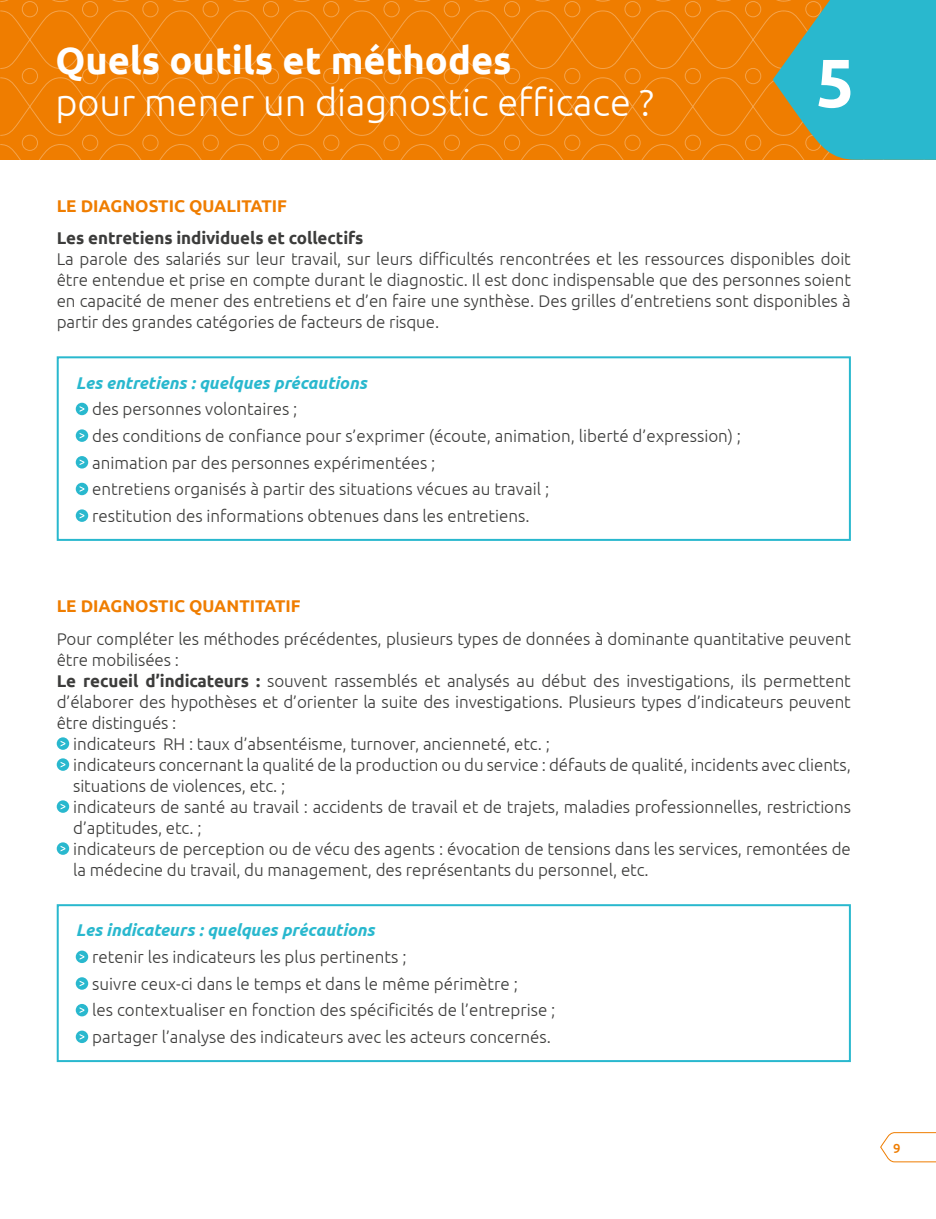
<style>
.page{position:relative;width:936px;height:1219px;background:#fff}
.page>*{position:absolute;margin:0;border:0;box-sizing:border-box;transform-origin:0 0}
.t1{font:700 68px "Ubuntu";color:#fff}
.t2{font:300 38px "Ubuntu";color:#fff}
.t3{font:700 38px "Ubuntu";color:#fff}
.t4{font:300 17px/26.6px "Ubuntu";letter-spacing:-.005em;color:#3c3c3b}
.t5{font:italic 700 17px "Ubuntu";color:#29b8ce}
.t6{font:700 17px "Ubuntu";color:#ef7d00}
.t7{font:700 17px "Ubuntu";letter-spacing:-.005em;color:#3c3c3b}
.t8{font:500 13px "Ubuntu";color:#ef7d00}
.s1{font-weight:700}
</style>
<div class="page">
<svg style="left:880px;top:1132px;width:55px;height:31px"></svg>
<svg style="left:57px;top:737px;width:12px;height:13px"></svg>
<svg style="left:61px;top:741px;width:4px;height:5px"></svg>
<svg style="left:57px;top:758px;width:12px;height:13px"></svg>
<svg style="left:61px;top:762px;width:4px;height:5px"></svg>
<svg style="left:57px;top:800px;width:12px;height:13px"></svg>
<svg style="left:61px;top:804px;width:4px;height:5px"></svg>
<svg style="left:57px;top:842px;width:12px;height:13px"></svg>
<svg style="left:61px;top:846px;width:4px;height:5px"></svg>
<svg style="left:0;top:0;width:935px;height:160px;background:#d28721"></svg>
<div style="left:76px;top:403px;width:12px;height:12px;background:#29b8ce;border-radius:50%"></div>
<svg style="left:80px;top:406px;width:4px;height:6px"></svg>
<svg style="left:76px;top:429px;width:12px;height:13px"></svg>
<svg style="left:80px;top:433px;width:4px;height:5px"></svg>
<svg style="left:76px;top:456px;width:12px;height:13px"></svg>
<svg style="left:80px;top:459px;width:4px;height:6px"></svg>
<div style="left:76px;top:483px;width:12px;height:12px;background:#29b8ce;border-radius:50%"></div>
<svg style="left:80px;top:486px;width:4px;height:6px"></svg>
<svg style="left:76px;top:509px;width:12px;height:13px"></svg>
<svg style="left:80px;top:513px;width:4px;height:5px"></svg>
<div style="left:57px;top:356px;width:793px;height:185px;border:2px solid #29b8ce"></div>
<div style="left:76px;top:951px;width:12px;height:12px;background:#29b8ce;border-radius:50%"></div>
<svg style="left:80px;top:954px;width:4px;height:6px"></svg>
<svg style="left:76px;top:977px;width:12px;height:13px"></svg>
<svg style="left:80px;top:981px;width:4px;height:5px"></svg>
<div style="left:76px;top:1004px;width:12px;height:12px;background:#29b8ce;border-radius:50%"></div>
<svg style="left:80px;top:1007px;width:4px;height:6px"></svg>
<div style="left:76px;top:1031px;width:12px;height:12px;background:#29b8ce;border-radius:50%"></div>
<svg style="left:80px;top:1034px;width:4px;height:6px"></svg>
<div style="left:57px;top:904px;width:793px;height:158px;border:2px solid #29b8ce"></div>
<h2 class="t3" style="left:55px;top:37px;width:458px">Quels outils et méthodes</h2>
<h2 class="t2" style="left:55px;top:79px;width:600px">pour mener un diagnostic efficace ?</h2>
<h1 class="t1" style="left:815px;top:42px;width:40px">5</h1>
<p class="t6" style="left:57px;top:195px;width:232px">LE DIAGNOSTIC QUALITATIF</p>
<p class="t7" style="left:57px;top:228px;width:308px">Les entretiens individuels et collectifs</p>
<p class="t4" style="left:57px;top:248px;width:795px;line-height:21px;text-align:justify">La parole des salariés sur leur travail, sur leurs difficultés rencontrées et les ressources disponibles doit être entendue et prise en compte durant le diagnostic. Il est donc indispensable que des personnes soient en capacité de mener des entretiens et d’en faire une synthèse. Des grilles d’entretiens sont disponibles à partir des grandes catégories de facteurs de risque.</p>
<p class="t5" style="left:76px;top:372px;width:292px">Les entretiens : quelques précautions</p>
<p class="t4" style="left:92px;top:395px;width:650px">des personnes volontaires ;<br>des conditions de confiance pour s’exprimer (écoute, animation, liberté d’expression) ; animation par des personnes expérimentées ;<br>entretiens organisés à partir des situations vécues au travail ;<br>restitution des informations obtenues dans les entretiens.</p>
<p class="t6" style="left:57px;top:596px;width:245px">LE DIAGNOSTIC QUANTITATIF</p>
<p class="t4" style="left:57px;top:625px;width:795px">Pour compléter les méthodes précédentes, plusieurs types de données à dominante quantitative peuvent</p>
<p class="t4" style="left:57px;top:646px;width:124px">être mobilisées :</p>
<p class="t4" style="left:57px;top:667px;width:795px"><span class="s1">Le recueil d’indicateurs :</span> souvent rassemblés et analysés au début des investigations, ils permettent</p>
<p class="t4" style="left:57px;top:688px;width:795px">d’élaborer des hypothèses et d’orienter la suite des investigations. Plusieurs types d’indicateurs peuvent</p>
<p class="t4" style="left:57px;top:709px;width:121px">être distingués :</p>
<p class="t4" style="left:73px;top:730px;width:478px">indicateurs RH : taux d’absentéisme, turnover, ancienneté, etc. ;</p>
<p class="t4" style="left:73px;top:751px;width:779px">indicateurs concernant la qualité de la production ou du service : défauts de qualité, incidents avec clients,</p>
<p class="t4" style="left:73px;top:772px;width:214px">situations de violences, etc. ;</p>
<p class="t4" style="left:73px;top:793px;width:779px">indicateurs de santé au travail : accidents de travail et de trajets, maladies professionnelles, restrictions</p>
<p class="t4" style="left:73px;top:814px;width:130px">d’aptitudes, etc. ;</p>
<p class="t4" style="left:73px;top:835px;width:779px">indicateurs de perception ou de vécu des agents : évocation de tensions dans les services, remontées de</p>
<p class="t4" style="left:73px;top:856px;width:577px">la médecine du travail, du management, des représentants du personnel, etc.</p>
<p class="t5" style="left:76px;top:920px;width:300px">Les indicateurs : quelques précautions</p>
<p class="t4" style="left:92px;top:943px;width:464px">retenir les indicateurs les plus pertinents ;<br>suivre ceux-ci dans le temps et dans le même périmètre ;<br>les contextualiser en fonction des spécificités de l’entreprise ; partager l’analyse des indicateurs avec les acteurs concernés.</p>
<p class="t8" style="left:893px;top:1140px;width:9px">9</p>
</div>
